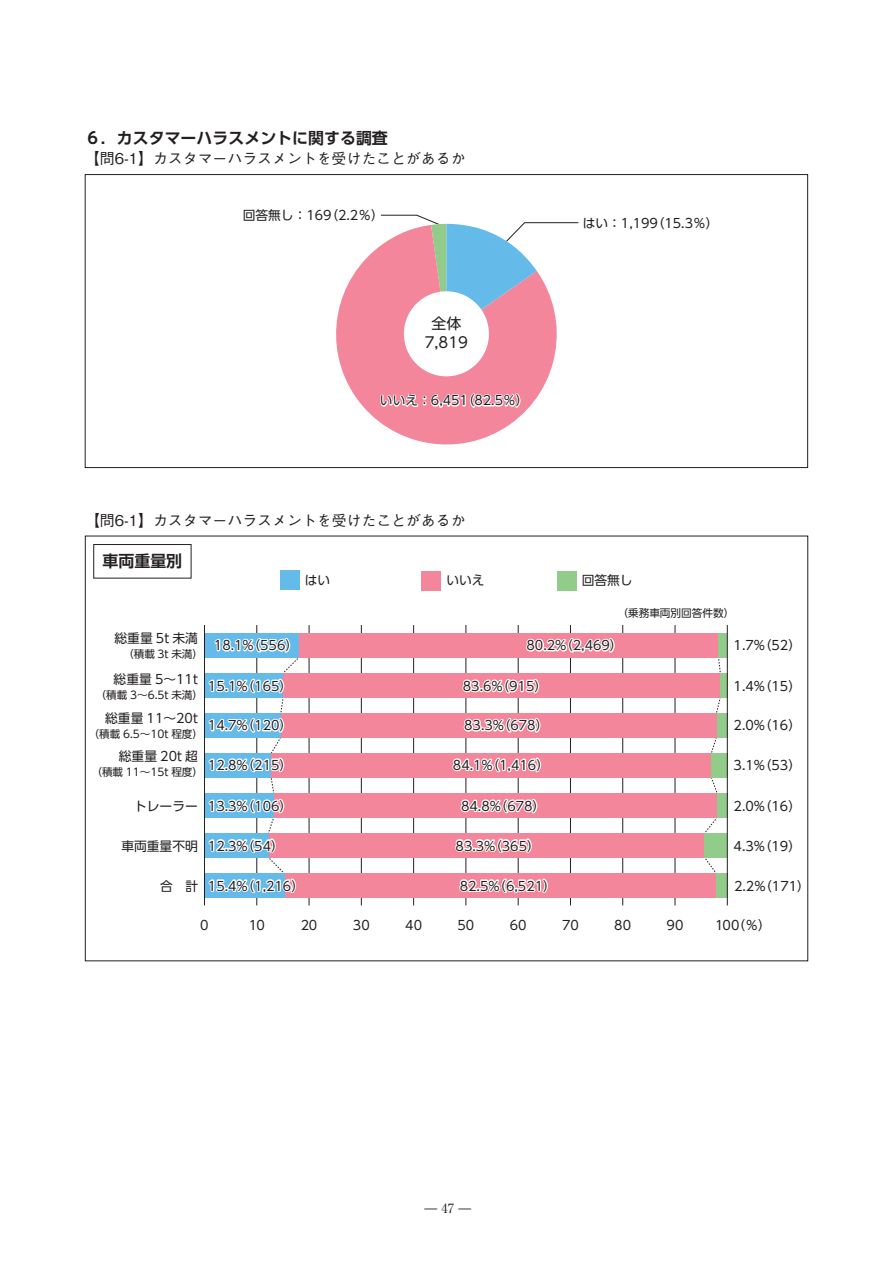
<style>
.page{position:relative;width:893px;height:1263px;background:#fff}
.page>*{position:absolute;margin:0;border:0;box-sizing:border-box;transform-origin:0 0}
.t1{font:700 15.9px "UD Shin Go Pro De";color:#231f20}
.t2{font:500 14.85px "Gothic BBB Pro";color:#231f20}
.t3{font:14.85px/19.2px "UD Shin Go Pro";color:#231f20;text-align:center}
.t4{font:12.75px "UD Shin Go Pro";color:#231f20}
.t5{font:12.75px "Ryumin Pro";color:#231f20}
.t6{font:10.65px "UD Shin Go Pro";color:#231f20}
</style>
<div class="page">
<svg style="left:336px;top:334px;width:221px;height:111px;fill:#f3869a"></svg>
<div style="left:404px;top:291px;width:85px;height:85px;background:#fff;border-radius:50%"></div>
<svg style="left:336px;top:214px;width:243px;height:120px"></svg>
<svg style="left:379px;top:392px;width:143px;height:18px"></svg>
<hr style="left:257px;top:625px;width:1px;height:280px;background:#231f20">
<hr style="left:309px;top:625px;width:1px;height:280px;background:#231f20">
<hr style="left:361px;top:625px;width:1px;height:280px;background:#231f20">
<hr style="left:413px;top:625px;width:1px;height:280px;background:#231f20">
<hr style="left:466px;top:625px;width:1px;height:280px;background:#231f20">
<hr style="left:518px;top:625px;width:1px;height:280px;background:#231f20">
<hr style="left:570px;top:625px;width:1px;height:280px;background:#231f20">
<hr style="left:622px;top:625px;width:1px;height:280px;background:#231f20">
<hr style="left:675px;top:625px;width:1px;height:280px;background:#231f20">
<svg style="left:704px;top:657px;width:17px;height:216px"></svg>
<div style="left:204px;top:633px;width:95px;height:24px;background:#64bae9"></div>
<div style="left:204px;top:673px;width:79px;height:24px;background:#64bae9"></div>
<div style="left:204px;top:713px;width:77px;height:24px;background:#64bae9"></div>
<div style="left:204px;top:753px;width:67px;height:24px;background:#64bae9"></div>
<div style="left:204px;top:793px;width:70px;height:24px;background:#64bae9"></div>
<div style="left:204px;top:833px;width:65px;height:24px;background:#64bae9"></div>
<div style="left:204px;top:873px;width:81px;height:24px;background:#64bae9"></div>
<div style="left:299px;top:633px;width:419px;height:24px;background:#f3869a"></div>
<div style="left:283px;top:673px;width:437px;height:24px;background:#f3869a"></div>
<div style="left:281px;top:713px;width:436px;height:24px;background:#f3869a"></div>
<div style="left:271px;top:753px;width:440px;height:24px;background:#f3869a"></div>
<div style="left:274px;top:793px;width:443px;height:24px;background:#f3869a"></div>
<div style="left:269px;top:833px;width:435px;height:24px;background:#f3869a"></div>
<div style="left:285px;top:873px;width:431px;height:24px;background:#f3869a"></div>
<div style="left:718px;top:633px;width:9px;height:24px;background:#91cc8a"></div>
<svg style="left:720px;top:673px;width:7px;height:24px"></svg>
<div style="left:717px;top:713px;width:10px;height:24px;background:#91cc8a"></div>
<div style="left:711px;top:753px;width:16px;height:24px;background:#91cc8a"></div>
<div style="left:717px;top:793px;width:11px;height:24px;background:#91cc8a"></div>
<div style="left:704px;top:833px;width:23px;height:24px;background:#91cc8a"></div>
<div style="left:716px;top:873px;width:12px;height:24px;background:#91cc8a"></div>
<hr style="left:204px;top:625px;width:1px;height:280px;background:#231f20">
<hr style="left:727px;top:625px;width:1px;height:280px;background:#231f20">
<div style="left:280px;top:571px;width:19px;height:19px;background:#64bae9"></div>
<div style="left:422px;top:571px;width:19px;height:19px;background:#f3869a"></div>
<div style="left:557px;top:571px;width:19px;height:19px;background:#91cc8a"></div>
<svg style="left:526px;top:638px;width:89px;height:15px"></svg>
<svg style="left:462px;top:678px;width:78px;height:16px"></svg>
<svg style="left:463px;top:718px;width:78px;height:15px"></svg>
<svg style="left:452px;top:757px;width:90px;height:16px"></svg>
<svg style="left:460px;top:798px;width:78px;height:16px"></svg>
<svg style="left:459px;top:878px;width:89px;height:15px"></svg>
<svg style="left:455px;top:838px;width:77px;height:15px"></svg>
<svg style="left:206px;top:638px;width:94px;height:255px"></svg>
<div style="left:94px;top:544px;width:97px;height:34px;border:1px solid #231f20"></div>
<p class="t1" style="left:85px;top:125px;width:304px">６．カスタマーハラスメントに関する調査</p>
<p class="t2" style="left:85px;top:147px;width:382px">【問6-1】カスタマーハラスメントを受けたことがあるか</p>
<p class="t4" style="left:243px;top:205px;width:143px">回答無し：169（2.2％）</p>
<p class="t3" style="left:425px;top:314px;width:45px">全体<br>7,819</p>
<p class="t4" style="left:380px;top:390px;width:150px">いいえ：6,451（82.5％）</p>
<p class="t2" style="left:85px;top:508px;width:382px">【問6-1】カスタマーハラスメントを受けたことがあるか</p>
<p class="t1" style="left:103px;top:548px;width:81px">車両重量別</p>
<p class="t4" style="left:583px;top:213px;width:137px">はい：1,199（15.3％）</p>
<p class="t4" style="left:305px;top:569px;width:27px">はい</p>
<p class="t4" style="left:446px;top:570px;width:40px">いいえ</p>
<p class="t4" style="left:582px;top:570px;width:53px">回答無し</p>
<p class="t6" style="left:617px;top:604px;width:118px">（乗務車両別回答件数）</p>
<p class="t4" style="left:114px;top:628px;width:85px">総重量 5t 未満</p>
<p class="t6" style="left:123px;top:645px;width:82px">（積載 3t 未満）</p>
<p class="t4" style="left:734px;top:635px;width:69px">1.7%（52）</p>
<p class="t4" style="left:214px;top:635px;width:86px">18.1%（556）</p>
<p class="t4" style="left:208px;top:676px;width:86px">15.1%（165）</p>
<p class="t4" style="left:208px;top:715px;width:86px">14.7%（120）</p>
<p class="t4" style="left:208px;top:755px;width:86px">12.8%（215）</p>
<p class="t4" style="left:208px;top:796px;width:86px">13.3%（106）</p>
<p class="t4" style="left:121px;top:835px;width:164px">車両重量不明 12.3%（54）</p>
<p class="t4" style="left:456px;top:835px;width:86px">83.3%（365）</p>
<p class="t4" style="left:734px;top:835px;width:69px">4.3%（19）</p>
<p class="t4" style="left:208px;top:875px;width:98px">15.4%（1,216）</p>
<p class="t4" style="left:527px;top:635px;width:98px">80.2%（2,469）</p>
<p class="t4" style="left:463px;top:676px;width:86px">83.6%（915）</p>
<p class="t4" style="left:464px;top:715px;width:86px">83.3%（678）</p>
<p class="t4" style="left:453px;top:755px;width:98px">84.1%（1,416）</p>
<p class="t4" style="left:461px;top:796px;width:86px">84.8%（678）</p>
<p class="t4" style="left:114px;top:669px;width:86px">総重量 5～11t</p>
<p class="t6" style="left:96px;top:686px;width:109px">（積載 3～6.5t 未満）</p>
<p class="t4" style="left:734px;top:676px;width:69px">1.4%（15）</p>
<p class="t4" style="left:105px;top:708px;width:94px">総重量 11～20t</p>
<p class="t6" style="left:89px;top:725px;width:116px">（積載 6.5～10t 程度）</p>
<p class="t4" style="left:734px;top:715px;width:69px">2.0%（16）</p>
<p class="t4" style="left:119px;top:746px;width:81px">総重量 20t 超</p>
<p class="t6" style="left:91px;top:763px;width:113px">（積載 11～15t 程度）</p>
<p class="t4" style="left:734px;top:755px;width:69px">3.1%（53）</p>
<p class="t4" style="left:134px;top:796px;width:65px">トレーラー</p>
<p class="t4" style="left:734px;top:796px;width:69px">2.0%（16）</p>
<p class="t4" style="left:460px;top:875px;width:98px">82.5%（6,521）</p>
<p class="t4" style="left:160px;top:875px;width:40px">合　計</p>
<p class="t4" style="left:734px;top:875px;width:77px">2.2%（171）</p>
<p class="t4" style="left:200px;top:914px;width:10px">0</p>
<p class="t4" style="left:249px;top:914px;width:17px">10</p>
<p class="t4" style="left:301px;top:914px;width:18px">20</p>
<p class="t4" style="left:353px;top:914px;width:18px">30</p>
<p class="t4" style="left:405px;top:914px;width:18px">40</p>
<p class="t4" style="left:457px;top:914px;width:18px">50</p>
<p class="t4" style="left:510px;top:914px;width:18px">60</p>
<p class="t4" style="left:562px;top:914px;width:18px">70</p>
<p class="t4" style="left:614px;top:914px;width:18px">80</p>
<p class="t4" style="left:666px;top:914px;width:19px">90</p>
<p class="t4" style="left:715px;top:914px;width:57px">100（％）</p>
<p class="t5" style="left:424px;top:1198px;width:48px">— 47 —</p>
</div>
